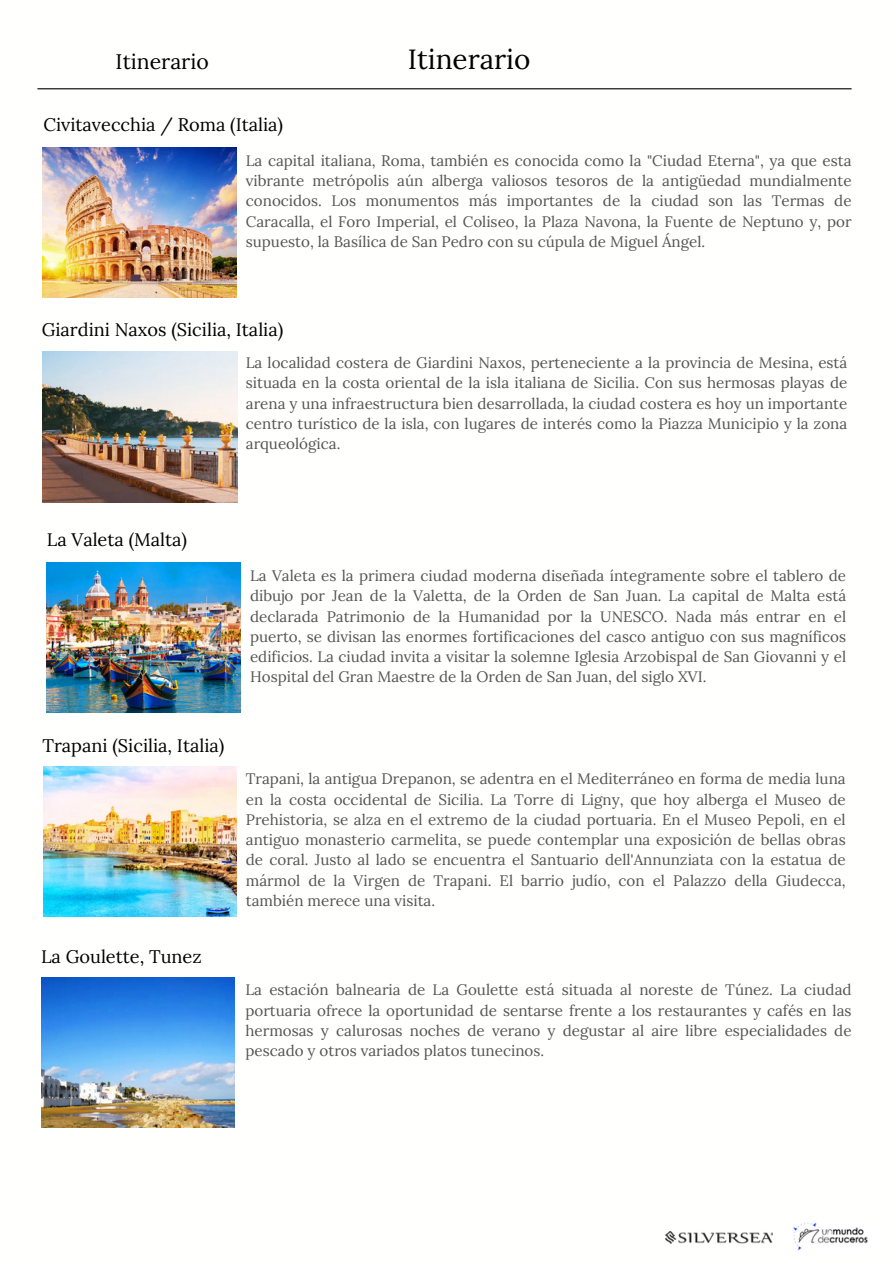
<style>
.page{position:relative;width:894px;height:1264px;background:#fff}
.page>*{position:absolute;margin:0;border:0;box-sizing:border-box;transform-origin:0 0}
.t1{font:27.9px "Lora";color:#000}
.t2{font:21.15px "Lora";color:#000}
.t3{font:18.15px "Lora";color:#000}
.t4{font:15.15px/20.2px "Lora";color:#545454;text-align:justify}
</style>
<div class="page">
<img style="left:43px;top:148px;width:193px;height:150px">
<hr style="left:37px;top:88px;width:814px;height:1px;background:#000">
<img style="left:42px;top:351px;width:195px;height:151px">
<img style="left:47px;top:562px;width:193px;height:150px">
<img style="left:793px;top:1222px;width:75px;height:29px">
<img style="left:43px;top:766px;width:194px;height:150px">
<img style="left:41px;top:977px;width:194px;height:150px">
<img style="left:665px;top:1231px;width:107px;height:12px">
<h2 class="t2" style="left:116px;top:48px;width:95px">Itinerario</h2>
<h1 class="t1" style="left:407px;top:40px;width:124px">Itinerario</h1>
<p class="t3" style="left:43px;top:112px;width:241px">Civitavecchia / Roma (Italia)</p>
<p class="t4" style="left:246px;top:150px;width:607px">La capital italiana, Roma, también es conocida como la "Ciudad Eterna", ya que esta vibrante metrópolis aún alberga valiosos tesoros de la antigüedad mundialmente conocidos. Los monumentos más importantes de la ciudad son las Termas de Caracalla, el Foro Imperial, el Coliseo, la Plaza Navona, la Fuente de Neptuno y, por supuesto, la Basílica de San Pedro con su cúpula de Miguel Ángel.</p>
<p class="t3" style="left:42px;top:318px;width:243px">Giardini Naxos (Sicilia, Italia)</p>
<p class="t4" style="left:246px;top:352px;width:602px">La localidad costera de Giardini Naxos, perteneciente a la provincia de Mesina, está situada en la costa oriental de la isla italiana de Sicilia. Con sus hermosas playas de arena y una infraestructura bien desarrollada, la ciudad costera es hoy un importante centro turístico de la isla, con lugares de interés como la Piazza Municipio y la zona arqueológica.</p>
<p class="t3" style="left:47px;top:528px;width:142px">La Valeta (Malta)</p>
<p class="t3" style="left:42px;top:733px;width:183px">Trapani (Sicilia, Italia)</p>
<p class="t3" style="left:41px;top:944px;width:162px">La Goulette, Tunez</p>
<p class="t4" style="left:250px;top:565px;width:597px">La Valeta es la primera ciudad moderna diseñada íntegramente sobre el tablero de dibujo por Jean de la Valetta, de la Orden de San Juan. La capital de Malta está declarada Patrimonio de la Humanidad por la UNESCO. Nada más entrar en el puerto, se divisan las enormes fortificaciones del casco antiguo con sus magníficos edificios. La ciudad invita a visitar la solemne Iglesia Arzobispal de San Giovanni y el Hospital del Gran Maestre de la Orden de San Juan, del siglo XVI.</p>
<p class="t4" style="left:246px;top:768px;width:601px">Trapani, la antigua Drepanon, se adentra en el Mediterráneo en forma de media luna en la costa occidental de Sicilia. La Torre di Ligny, que hoy alberga el Museo de Prehistoria, se alza en el extremo de la ciudad portuaria. En el Museo Pepoli, en el antiguo monasterio carmelita, se puede contemplar una exposición de bellas obras de coral. Justo al lado se encuentra el Santuario dell'Annunziata con la estatua de mármol de la Virgen de Trapani. El barrio judío, con el Palazzo della Giudecca, también merece una visita.</p>
<p class="t4" style="left:245px;top:979px;width:607px">La estación balnearia de La Goulette está situada al noreste de Túnez. La ciudad portuaria ofrece la oportunidad de sentarse frente a los restaurantes y cafés en las hermosas y calurosas noches de verano y degustar al aire libre especialidades de pescado y otros variados platos tunecinos.</p>
</div>
